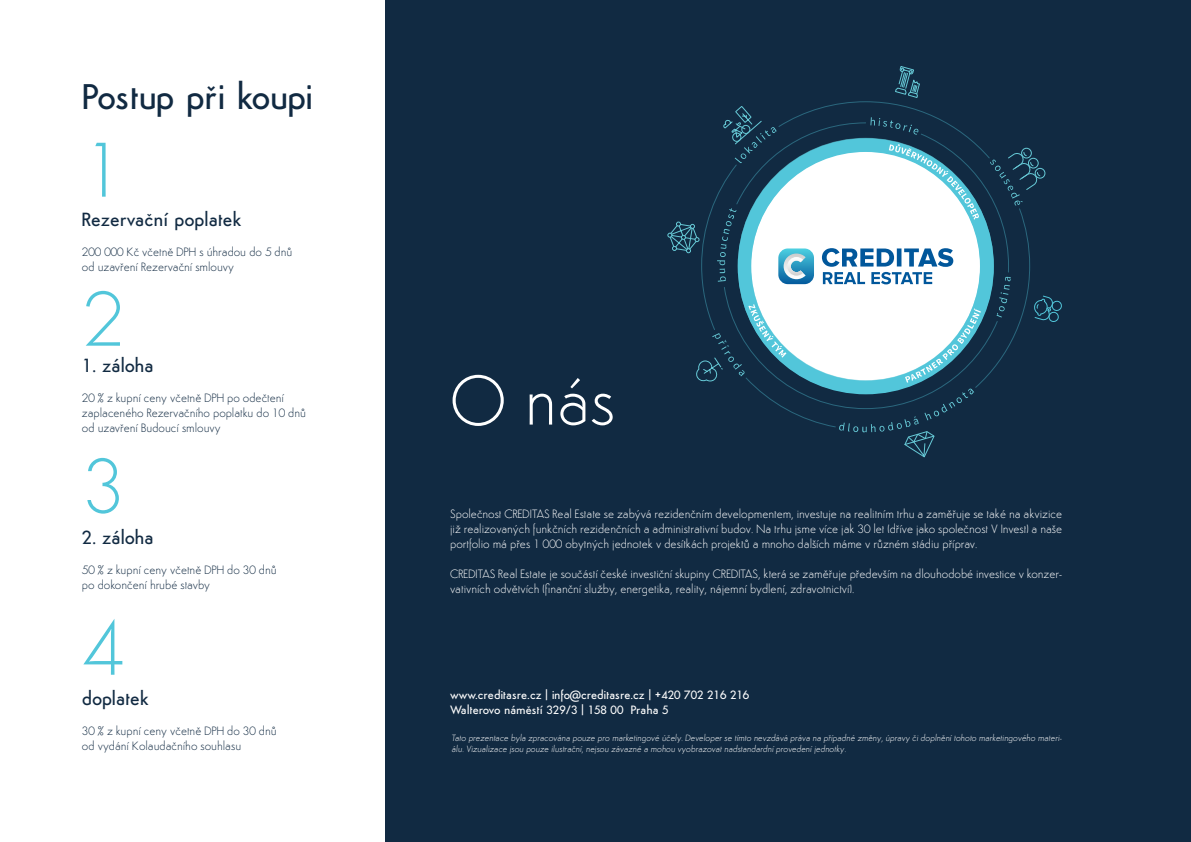
<style>
.page{position:relative;width:1191px;height:842px;background:#fff}
.page>*{position:absolute;margin:0;border:0;box-sizing:border-box;transform-origin:0 0}
.t1{font:300 77px/149px "Semplicita";color:#52c6da}
.t2{font:300 69.1px "Semplicita";color:#fff}
.t3{font:500 35.5px "Semplicita";letter-spacing:-.035em;color:#112a42}
.t4{font:500 19px "Semplicita";color:#112a42}
.t5{font:500 19px "Semplicita";letter-spacing:-.025em;color:#112a42}
.t6{font:300 12px/15px "Semplicita";color:#fff;text-align:justify}
.t7{font:300 12px/15px "Semplicita";color:#112a42}
.t8{font:500 12px/15px "Semplicita";color:#fff}
.t9{font:italic 300 9px/10.8px "Semplicita";color:#fff}
</style>
<div class="page">
<div style="left:386px;top:0;width:805px;height:842px;background:#112a42"></div>
<svg style="left:895px;top:66px;width:25px;height:32px"></svg>
<svg style="left:667px;top:106px;width:395px;height:352px"></svg>
<h3 class="t3" style="left:82px;top:74px;width:233px">Postup při koupi</h3>
<h1 class="t1" style="left:82px;top:94px;width:43px">1<br>2</h1>
<h3 class="t4" style="left:82px;top:207px;width:161px">Rezervační poplatek</h3>
<p class="t7" style="left:82px;top:244px;width:212px">200 000 Kč včetně DPH s úhradou do 5 dnů od uzavření Rezervační smlouvy</p>
<h3 class="t4" style="left:82px;top:353px;width:73px">1. záloha</h3>
<p class="t7" style="left:82px;top:390px;width:225px">20 % z kupní ceny včetně DPH po odečtení zaplaceného Rezervačního poplatku do 10 dnů od uzavření Budoucí smlouvy</p>
<h1 class="t1" style="left:82px;top:403px;width:43px;line-height:162px">3<br>4</h1>
<h3 class="t4" style="left:82px;top:525px;width:73px">2. záloha</h3>
<p class="t7" style="left:82px;top:562px;width:196px">50 % z kupní ceny včetně DPH do 30 dnů po dokončení hrubé stavby</p>
<h2 class="t2" style="left:450px;top:358px;width:166px">O nás</h2>
<p class="t6" style="left:450px;top:506px;width:613px">Společnost CREDITAS Real Estate se zabývá rezidenčním developmentem, investuje na realitním trhu a zaměřuje se také na akvizice již realizovaných funkčních rezidenčních a administrativní budov. Na trhu jsme více jak 30 let (dříve jako společnost V Invest) a naše portfolio má přes 1 000 obytných jednotek v desítkách projektů a mnoho dalších máme v různém stádiu příprav.</p>
<p class="t6" style="left:450px;top:566px;width:613px">CREDITAS Real Estate je součástí české investiční skupiny CREDITAS, která se zaměřuje především na dlouhodobé investice v konzer&shy;vativních odvětvích (finanční služby, energetika, reality, nájemní bydlení, zdravotnictví).</p>
<p class="t8" style="left:450px;top:687px;width:301px">www.creditasre.cz | info@creditasre.cz | +420 702 216 216<br>Walterovo náměstí 329/3 | 158 00 Praha 5</p>
<h3 class="t5" style="left:82px;top:686px;width:69px">doplatek</h3>
<p class="t7" style="left:82px;top:723px;width:196px">30 % z kupní ceny včetně DPH do 30 dnů od vydání Kolaudačního souhlasu</p>
<p class="t9" style="left:452px;top:732px;width:611px">Tato prezentace byla zpracována pouze pro marketingové účely. Developer se tímto nevzdává práva na případné změny, úpravy či doplnění tohoto marketingového materi&shy;álu. Vizualizace jsou pouze ilustrační, nejsou závazné a mohou vyobrazovat nadstandardní provedení jednotky.</p>
</div>
